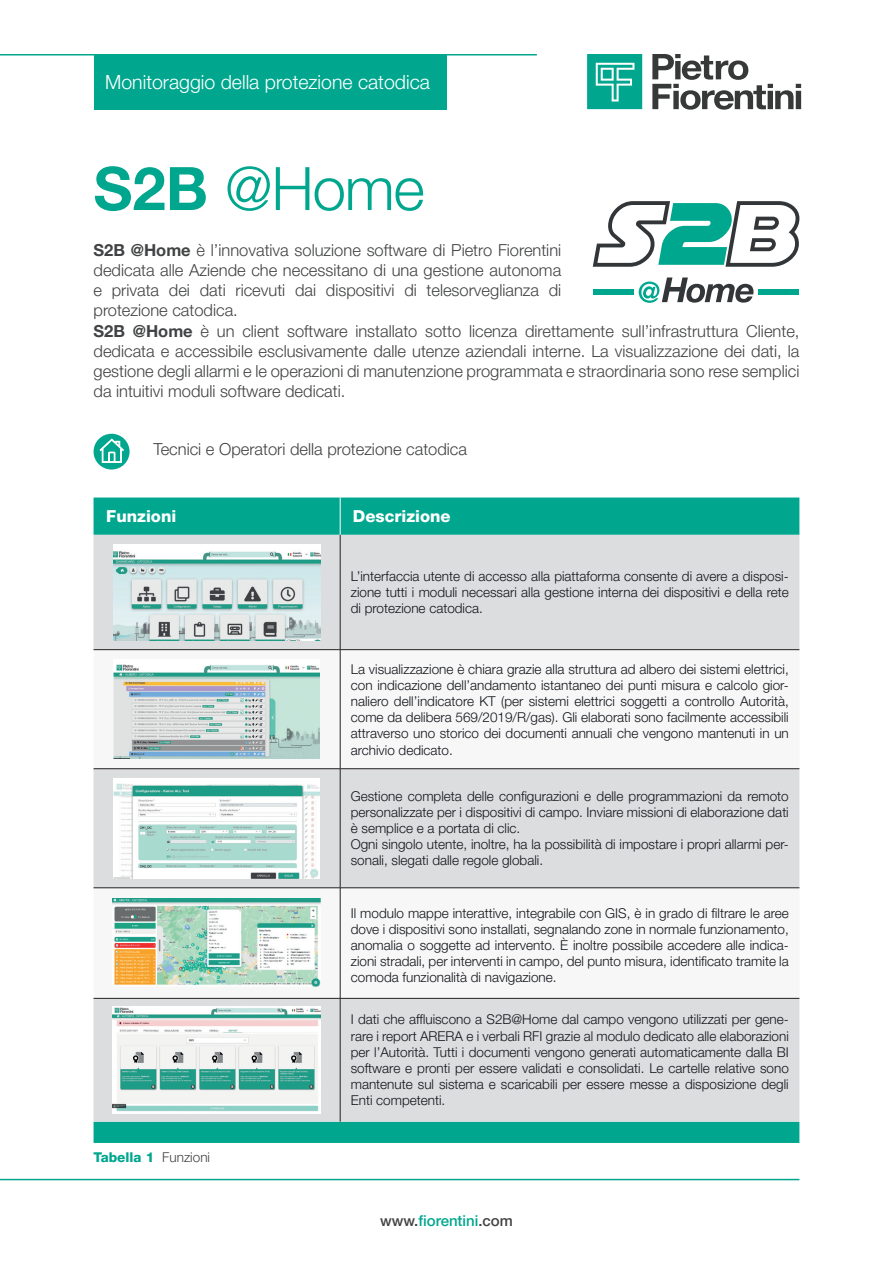
<style>
.page{position:relative;width:893px;height:1263px;background:#fff}
.page>*{position:absolute;margin:0;border:0;box-sizing:border-box;transform-origin:0 0}
.t1{font:300 60px "Helvetica Neue LT Pro";color:#00a78e}
.t2{font:300 19.5px "Helvetica Neue LT Pro";color:#fff}
.t3{font:300 16.5px/19.8px "Helvetica Neue LT Pro";color:#414243;text-align:justify}
.t4{font:800 16.5px "Helvetica Neue LT Pro";color:#fff}
.t5{font:500 15px "Helvetica Neue LT Pro";color:#00a78e}
.t6{font:300 13.5px/16.2px "Helvetica Neue LT Pro";color:#121418;text-align:justify}
.t7{font:800 13.5px "Helvetica Neue LT Pro";color:#00a78e}
.s1{font-weight:700}
.s2{font-weight:300;color:#414243}
.s3{color:#414243}
</style>
<div class="page">
<svg style="left:652px;top:54px;width:149px;height:56px"></svg>
<svg style="left:587px;top:54px;width:55px;height:55px;background:#25b39e"></svg>
<hr style="left:0;top:54px;width:537px;height:2px;background:#00a78e">
<hr style="left:0;top:1179px;width:799px;height:1px;background:#00a78e">
<div style="left:94px;top:55px;width:352px;height:55px;background:#00a78e"></div>
<div style="left:94px;top:497px;width:705px;height:646px;background:#00a78e"></div>
<div style="left:94px;top:535px;width:705px;height:587px;background:#dcdddf"></div>
<svg style="left:94px;top:650px;width:705px;height:348px"></svg>
<hr style="left:340px;top:497px;width:1px;height:38px;background:#fff">
<hr style="left:340px;top:535px;width:1px;height:114px;background:#231f20">
<hr style="left:94px;top:649px;width:246px;height:1px;background:#231f20">
<hr style="left:340px;top:649px;width:459px;height:1px;background:#231f20">
<hr style="left:340px;top:650px;width:1px;height:118px;background:#231f20">
<hr style="left:94px;top:768px;width:246px;height:1px;background:#231f20">
<hr style="left:340px;top:768px;width:459px;height:1px;background:#231f20">
<hr style="left:340px;top:769px;width:1px;height:118px;background:#231f20">
<hr style="left:94px;top:887px;width:246px;height:1px;background:#231f20">
<hr style="left:340px;top:887px;width:459px;height:1px;background:#231f20">
<hr style="left:340px;top:888px;width:1px;height:110px;background:#231f20">
<hr style="left:94px;top:998px;width:246px;height:1px;background:#231f20">
<hr style="left:340px;top:998px;width:459px;height:1px;background:#231f20">
<hr style="left:340px;top:998px;width:1px;height:124px;background:#231f20">
<img style="left:114px;top:544px;width:206px;height:96px">
<img style="left:114px;top:659px;width:206px;height:100px">
<img style="left:114px;top:778px;width:206px;height:100px">
<img style="left:113px;top:898px;width:208px;height:90px">
<img style="left:113px;top:1007px;width:208px;height:106px">
<div style="left:94px;top:434px;width:36px;height:35px;background:#00a78e;border-radius:50%"></div>
<svg style="left:99px;top:438px;width:25px;height:25px"></svg>
<svg style="left:593px;top:201px;width:206px;height:66px"></svg>
<svg style="left:639px;top:277px;width:114px;height:26px"></svg>
<div style="left:593px;top:289px;width:41px;height:6px;background:#00a78f"></div>
<div style="left:758px;top:289px;width:41px;height:6px;background:#00a78f"></div>
<h2 class="t2" style="left:105px;top:70px;width:326px">Monitoraggio della protezione catodica</h2>
<h1 class="t1" style="left:93px;top:152px;width:333px"><span class="s1">S2B</span> @Home</h1>
<p class="t3" style="left:94px;top:240px;width:469px"><span class="s1">S2B @Home</span> è l’innovativa soluzione software di Pietro Fiorentini dedicata alle Aziende che necessitano di una gestione autonoma e privata dei dati ricevuti dai dispositivi di telesorveglianza di protezione catodica.</p>
<p class="t3" style="left:94px;top:321px;width:707px"><span class="s1">S2B @Home</span> è un client software installato sotto licenza direttamente sull’infrastruttura Cliente, dedicata e accessibile esclusivamente dalle utenze aziendali interne. La visualizzazione dei dati, la gestione degli allarmi e le operazioni di manutenzione programmata e straordinaria sono rese semplici da intuitivi moduli software dedicati.</p>
<p class="t3" style="left:153px;top:439px;width:315px">Tecnici e Operatori della protezione catodica</p>
<p class="t4" style="left:106px;top:506px;width:71px">Funzioni</p>
<p class="t4" style="left:353px;top:506px;width:99px">Descrizione</p>
<p class="t6" style="left:351px;top:568px;width:440px">L’interfaccia utente di accesso alla piattaforma consente di avere a disposi&shy;zione tutti i moduli necessari alla gestione interna dei dispositivi e della rete di protezione catodica.</p>
<p class="t7" style="left:94px;top:1149px;width:118px">Tabella 1 <span class="s2">Funzioni</span></p>
<p class="t6" style="left:351px;top:660px;width:439px">La visualizzazione è chiara grazie alla struttura ad albero dei sistemi elettrici, con indicazione dell’andamento istantaneo dei punti misura e calcolo gior&shy;naliero dell’indicatore KT (per sistemi elettrici soggetti a controllo Autorità, come da delibera 569/2019/R/gas). Gli elaborati sono facilmente accessibili attraverso uno storico dei documenti annuali che vengono mantenuti in un archivio dedicato.</p>
<p class="t6" style="left:351px;top:787px;width:439px;text-align:left">Gestione completa delle configurazioni e delle programmazioni da remoto personalizzate per i dispositivi di campo. Inviare missioni di elaborazione dati è semplice e a portata di clic.<br>Ogni singolo utente, inoltre, ha la possibilità di impostare i propri allarmi per&shy;sonali, slegati dalle regole globali.</p>
<p class="t6" style="left:351px;top:904px;width:439px">Il modulo mappe interattive, integrabile con GIS, è in grado di filtrare le aree dove i dispositivi sono installati, segnalando zone in normale funzionamento, anomalia o soggette ad intervento. È inoltre possibile accedere alle indica&shy;zioni stradali, per interventi in campo, del punto misura, identificato tramite la comoda funzionalità di navigazione.</p>
<p class="t6" style="left:351px;top:1011px;width:440px">I dati che affluiscono a S2B@Home dal campo vengono utilizzati per gene&shy;rare i report ARERA e i verbali RFI grazie al modulo dedicato alle elaborazioni per l’Autorità. Tutti i documenti vengono generati automaticamente dalla BI software e pronti per essere validati e consolidati. Le cartelle relative sono mantenute sul sistema e scaricabili per essere messe a disposizione degli Enti competenti.</p>
<p class="t5" style="left:380px;top:1211px;width:134px"><span class="s3">www.</span>fiorentini<span class="s3">.com</span></p>
</div>
